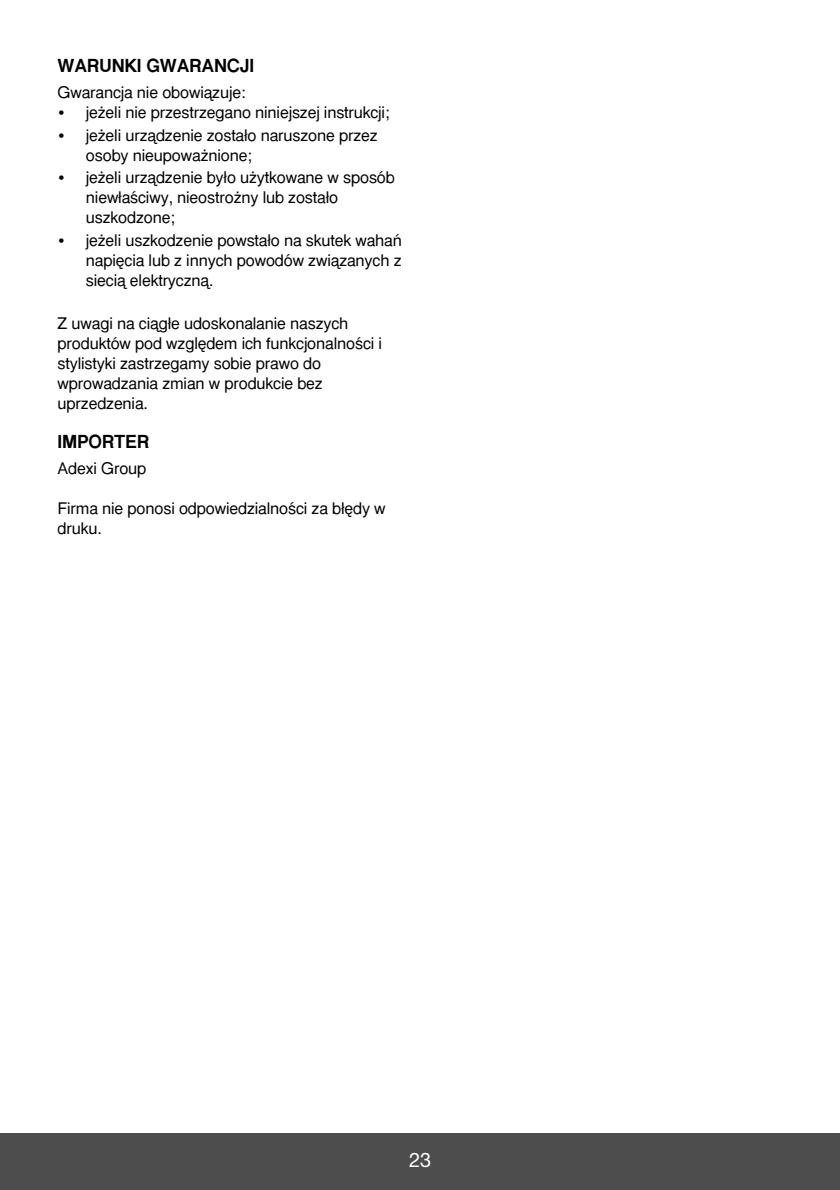
<style>
.page{position:relative;width:840px;height:1190px;background:#fff}
.page>*{position:absolute;margin:0;border:0;box-sizing:border-box;transform-origin:0 0}
.t1{font:20px "Helvetica Neue";color:#fff}
.t2{font:700 18px "Euro Slavic Sans";letter-spacing:-.01em;color:#000}
.t3{font:16px/20px "Euro Slavic Sans";letter-spacing:-.01em;color:#000}
.s1{font-family:"Adobe Garamond";font-style:italic}
</style>
<div class="page">
<div style="left:0;top:1133px;width:839px;height:56px;background:#4d4d4d"></div>
<p class="t2" style="left:57px;top:58px;width:198px">WARUNKI GWARANCJI</p>
<p class="t3" style="left:57px;top:83px;width:189px">Gwarancja nie obowiàzuje:</p>
<p class="t3" style="left:57px;top:103px;width:333px"><span class="s1">•</span> je˝eli nie przestrzegano niniejszej instrukcji;</p>
<p class="t3" style="left:86px;top:126px;width:293px;text-indent:-28px"><span class="s1">•</span> je˝eli urzàdzenie zosta∏o naruszone przez osoby nieupowa˝nione;</p>
<p class="t3" style="left:86px;top:169px;width:310px;text-indent:-28px"><span class="s1">•</span> je˝eli urzàdzenie by∏o u˝ytkowane w sposób niew∏aÊciwy, nieostro˝ny lub zosta∏o uszkodzone;</p>
<p class="t3" style="left:86px;top:232px;width:317px;text-align:justify;text-indent:-28px"><span class="s1">•</span> je˝eli uszkodzenie powsta∏o na skutek wahaƒ napi´cia lub z innych powodów zwiàzanych z siecià elektrycznà.</p>
<p class="t3" style="left:57px;top:315px;width:326px">Z uwagi na ciàg∏e udoskonalanie naszych produktów pod wzgl´dem ich funkcjonalnoÊci i stylistyki zastrzegamy sobie prawo do wprowadzania zmian w produkcie bez uprzedzenia.</p>
<p class="t2" style="left:57px;top:434px;width:93px">IMPORTER</p>
<p class="t3" style="left:57px;top:459px;width:90px">Adexi Group</p>
<p class="t3" style="left:57px;top:499px;width:329px">Firma nie ponosi odpowiedzialnoÊci za b∏´dy w druku.</p>
<p class="t1" style="left:409px;top:1152px;width:24px">23</p>
</div>
